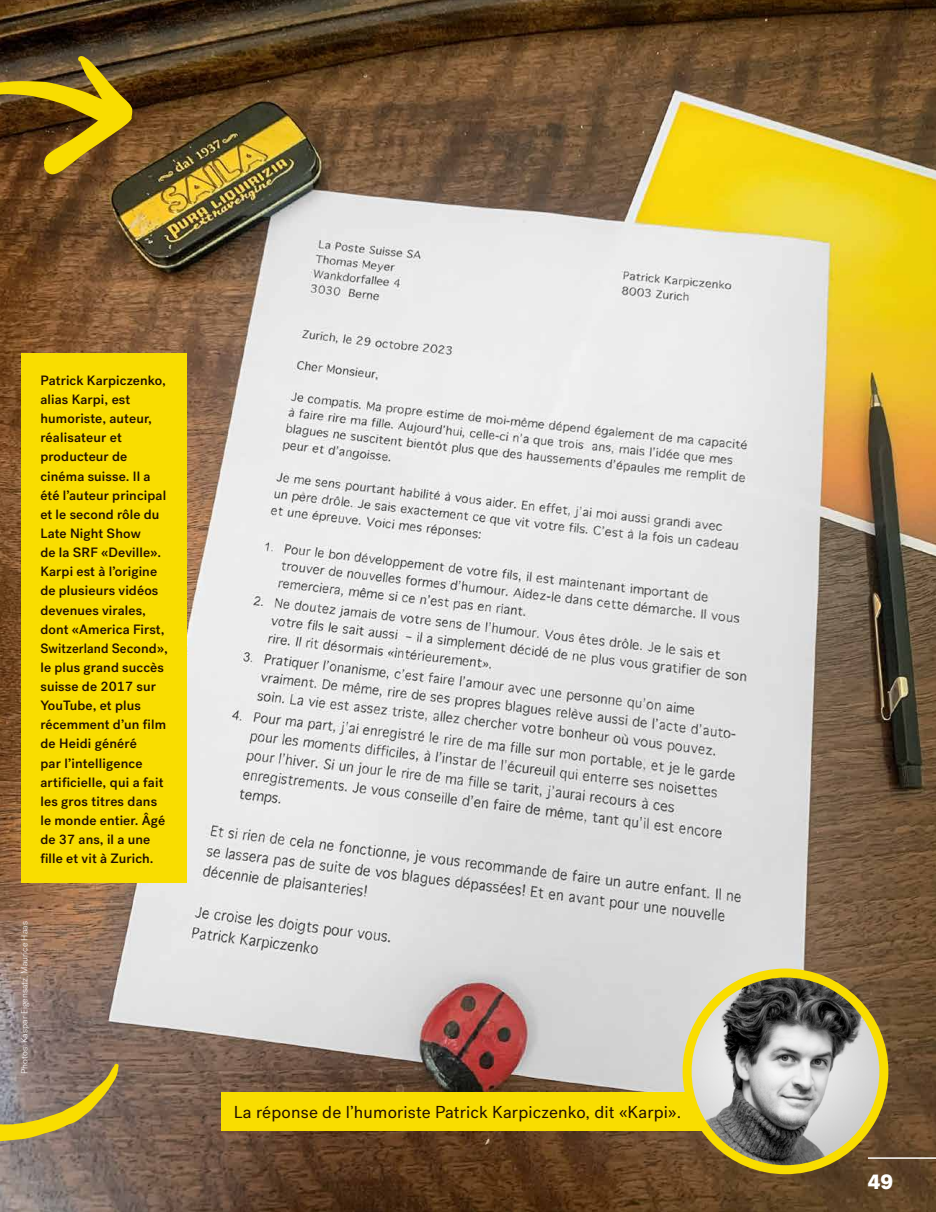
<style>
.page{position:relative;width:936px;height:1212px;background:#fff}
.page>*{position:absolute;margin:0;border:0;box-sizing:border-box;transform-origin:0 0}
.t1{font:900 21px "Post Grotesk";color:#fff}
.t2{font:17.25px "Post Grotesk";letter-spacing:.01em;color:#200e00}
.t3{font:500 13.5px/19.2px "Post Grotesk";letter-spacing:.01em;color:#200e00}
.t4{font:300 9px "Post Grotesk";color:#fff}
</style>
<div class="page">
<img style="left:0;top:0;width:935px;height:1212px">
<div style="left:221px;top:1093px;width:531px;height:38px;background:#f9dd00"></div>
<img style="left:687px;top:973px;width:196px;height:197px;border-radius:98px">
<div style="left:682px;top:968px;width:206px;height:206px;border:9px solid #f9dd00;border-radius:50%"></div>
<div style="left:21px;top:353px;width:166px;height:529px;background:#f9dd00"></div>
<svg style="left:0;top:1056px;width:119px;height:85px"></svg>
<svg style="left:0;top:56px;width:133px;height:119px"></svg>
<hr style="left:867px;top:1157px;width:68px;height:2px;background:#fff">
<p class="t3" style="left:40px;top:371px;width:129px">Patrick Karpiczenko, alias Karpi, est humoriste, auteur, réalisateur et producteur de cinéma suisse. Il a été l’auteur principal et le second rôle du<br>Late Night Show<br>de la SRF «Deville».<br>Karpi est à l’origine de plusieurs vidéos devenues virales, dont «America First,<br>Switzerland Second», le plus grand succès suisse de 2017 sur<br>YouTube, et plus récemment d’un film de Heidi généré<br>par l’intelligence artificielle, qui a fait les gros titres dans le monde entier. Âgé de 37 ans, il a une fille et vit à Zurich.</p>
<p class="t4" style="left:19px;top:1074px;width:154px;rotate:-90deg">Photos: Kaspar Eigensatz, Maurice Haas</p>
<p class="t2" style="left:234px;top:1102px;width:449px">La réponse de l’humoriste Patrick Karpiczenko, dit «Karpi».</p>
<h1 class="t1" style="left:867px;top:1168px;width:27px">49</h1>
</div>
